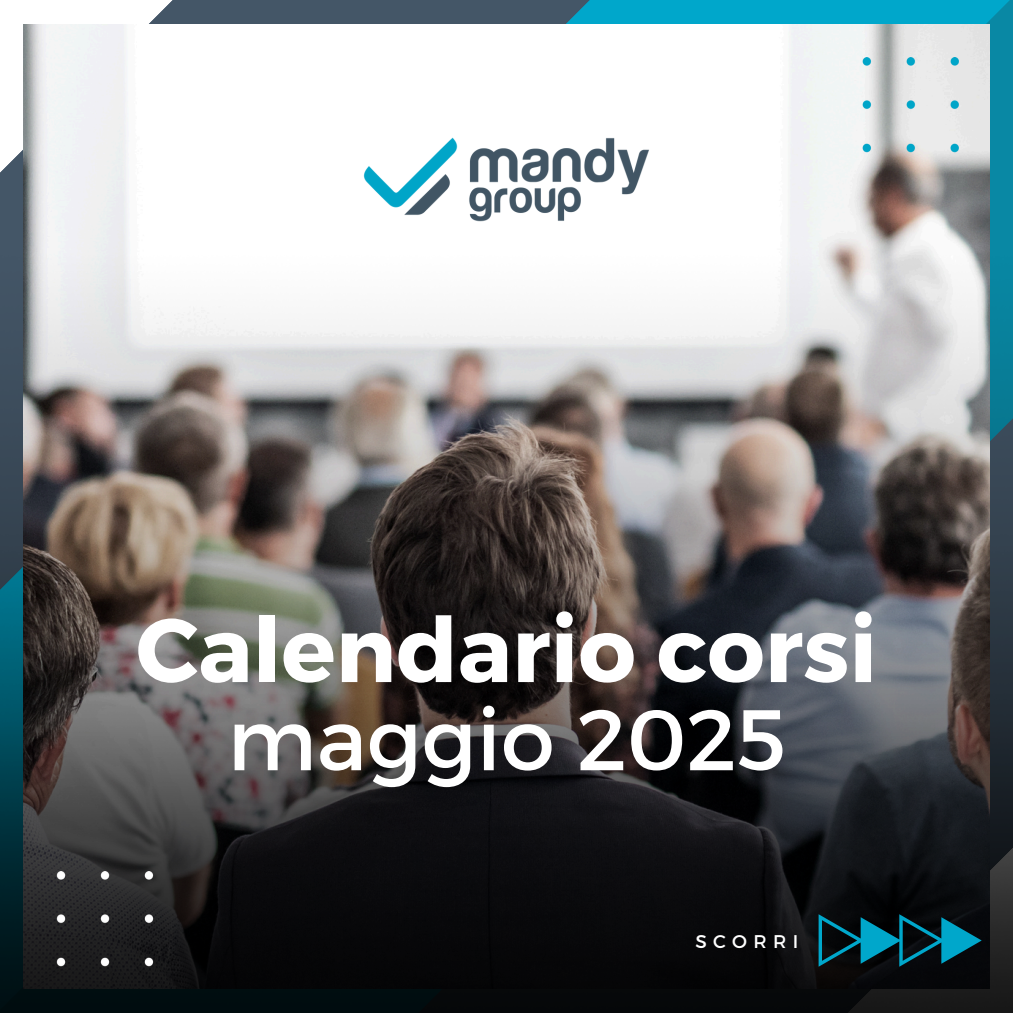
<style>
.page{position:relative;width:1013px;height:1013px;background:#fff}
.page>*{position:absolute;margin:0;border:0;box-sizing:border-box;transform-origin:0 0}
.t1{font:700 90px "Montserrat";color:#fff}
.t2{font:85.62px "Montserrat";color:#fff}
.t3{font:700 66.88px/63.8px "Open Sans";color:#fff;text-align:center}
.t4{font:18.38px "Montserrat";letter-spacing:.345em;color:#fff}
</style>
<div class="page">
<img style="left:24px;top:24px;width:965px;height:223px">
<img style="left:0;top:247px;width:1012px;height:294px">
<img style="left:0;top:541px;width:1012px;height:471px">
<svg style="left:818px;top:914px;width:163px;height:52px;background:#043c49"></svg>
<img style="left:886px;top:58px;width:72px;height:115px">
<img style="left:34px;top:871px;width:137px;height:116px">
<img style="left:127px;top:0;width:759px;height:448px">
<p class="t1" style="left:136px;top:591px;width:742px">Calendario corsi</p>
<p class="t2" style="left:227px;top:684px;width:560px">maggio 2025</p>
<p class="t3" style="left:226px;top:612px;width:562px">Responsabile del<br>Servizio di<br>Prevenzione e</p>
<p class="t4" style="left:695px;top:928px;width:104px">SCORRI</p>
</div>
